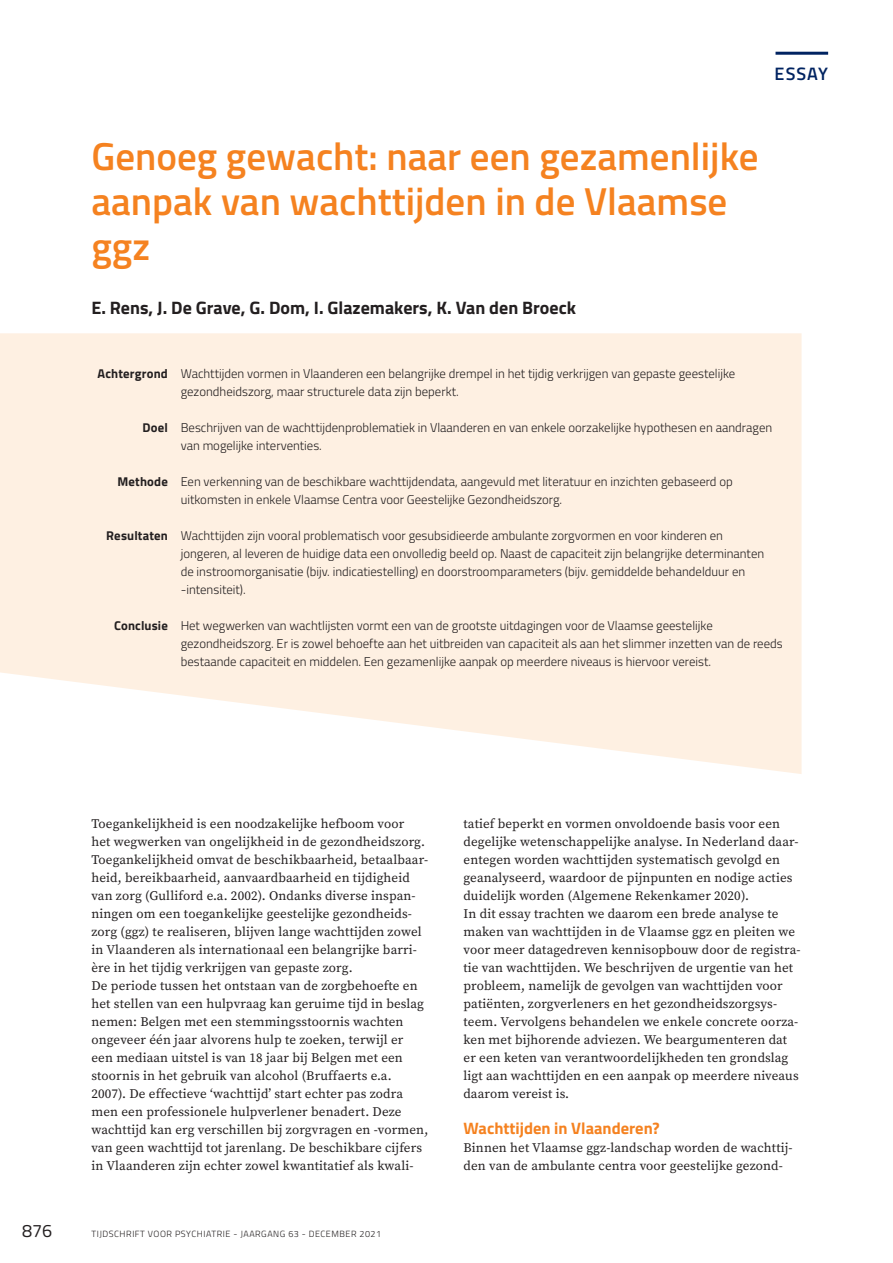
<style>
.page{position:relative;width:893px;height:1263px;background:#fff}
.page>*{position:absolute;margin:0;border:0;box-sizing:border-box;transform-origin:0 0}
.tvp_title_nld{font:600 39px/45px "Titillium Web";color:#f58220}
.tvp_authors_nld{font:700 18px "Titillium Web";color:#231f20}
.tvp_title_nld-2{font:600 18px "Titillium Web";letter-spacing:.055em;color:#002361}
.t1{font:18px "Titillium Web";color:#231f20}
.k2{font:700 16.5px "Titillium Web";color:#f58220}
.standaard{font:13.2px/18px "Source Serif Variable";letter-spacing:.01em;color:#231f20}
.tvp_summary_nld{font:300 12.75px/18px "Titillium Web";color:#231f20}
.t2{font:300 9px "Titillium Web";letter-spacing:.06em;color:#231f20}
.s1{font-weight:700}
</style>
<div class="page">
<svg style="left:0;top:333px;width:801px;height:441px;background:#fef1e5"></svg>
<hr style="left:775px;top:52px;width:53px;height:3px;background:#002361">
<p class="tvp_title_nld-2" style="left:775px;top:60px;width:55px">ESSAY</p>
<p class="tvp_title_nld" style="left:91px;top:132px;width:669px">Genoeg gewacht: naar een gezamenlijke aanpak van wachttijden in de Vlaamse ggz</p>
<p class="tvp_authors_nld" style="left:91px;top:294px;width:486px">E. Rens, J. De Grave, G. Dom, I. Glazemakers, K. Van den Broeck</p>
<p class="tvp_summary_nld" style="left:181px;top:364px;width:556px;text-indent:-83px"><span class="s1">Achtergrond</span> Wachttijden vormen in Vlaanderen een belangrijke drempel in het tijdig verkrijgen van gepaste geestelijke gezondheidszorg, maar structurele data zijn beperkt.</p>
<p class="tvp_summary_nld" style="left:181px;top:418px;width:593px;text-indent:-38px"><span class="s1">Doel</span> Beschrijven van de wachttijdenproblematiek in Vlaanderen en van enkele oorzakelijke hypothesen en aandragen van mogelijke interventies.</p>
<p class="tvp_summary_nld" style="left:181px;top:472px;width:554px;text-indent:-63px"><span class="s1">Methode</span> Een verkenning van de beschikbare wachttijdendata, aangevuld met literatuur en inzichten gebaseerd op uitkomsten in enkele Vlaamse Centra voor Geestelijke Gezondheidszorg.</p>
<p class="tvp_summary_nld" style="left:181px;top:526px;width:585px;text-indent:-74px"><span class="s1">Resultaten</span> Wachttijden zijn vooral problematisch voor gesubsidieerde ambulante zorgvormen en voor kinderen en jongeren, al leveren de huidige data een onvolledig beeld op. Naast de capaciteit zijn belangrijke determinanten de instroomorganisatie (bijv. indicatiestelling) en doorstroomparameters (bijv. gemiddelde behandelduur en -intensiteit).</p>
<p class="tvp_summary_nld" style="left:181px;top:616px;width:603px;text-indent:-67px"><span class="s1">Conclusie</span> Het wegwerken van wachtlijsten vormt een van de grootste uitdagingen voor de Vlaamse geestelijke gezondheidszorg. Er is zowel behoefte aan het uitbreiden van capaciteit als aan het slimmer inzetten van de reeds bestaande capaciteit en middelen. Een gezamenlijke aanpak op meerdere niveaus is hiervoor vereist.</p>
<p class="standaard" style="left:91px;top:815px;width:338px">Toegankelijkheid is een noodzakelijke hefboom voor<br>het wegwerken van ongelijkheid in de gezondheidszorg.<br>Toegankelijkheid omvat de beschikbaarheid, betaalbaar&shy;heid, bereikbaarheid, aanvaardbaarheid en tijdigheid van zorg (Gulliford e.a. 2002). Ondanks diverse inspan&shy;ningen om een toegankelijke geestelijke gezondheids&shy;zorg (ggz) te realiseren, blijven lange wachttijden zowel in Vlaanderen als internationaal een belangrijke barri&shy;ère in het tijdig verkrijgen van gepaste zorg.</p>
<p class="standaard" style="left:91px;top:977px;width:338px">De periode tussen het ontstaan van de zorgbehoefte en het stellen van een hulpvraag kan geruime tijd in beslag nemen: Belgen met een stemmingsstoornis wachten ongeveer één jaar alvorens hulp te zoeken, terwijl er een mediaan uitstel is van 18 jaar bij Belgen met een stoornis in het gebruik van alcohol (Bruffaerts e.a.<br>2007). De effectieve ‘wachttijd’ start echter pas zodra men een professionele hulpverlener benadert. Deze wachttijd kan erg verschillen bij zorgvragen en -vormen, van geen wachttijd tot jarenlang. De beschikbare cijfers in Vlaanderen zijn echter zowel kwantitatief als kwali-</p>
<h2 class="t1" style="left:22px;top:1218px;width:32px">876</h2>
<p class="t2" style="left:91px;top:1228px;width:291px">TIJDSCHRIFT VOOR PSYCHIATRIE - JAARGANG 63 - DECEMBER 2021</p>
<p class="standaard" style="left:463px;top:815px;width:337px">tatief beperkt en vormen onvoldoende basis voor een degelijke wetenschappelijke analyse. In Nederland daar&shy;entegen worden wachttijden systematisch gevolgd en geanalyseerd, waardoor de pijnpunten en nodige acties duidelijk worden (Algemene Rekenkamer 2020).</p>
<p class="standaard" style="left:463px;top:905px;width:339px">In dit essay trachten we daarom een brede analyse te maken van wachttijden in de Vlaamse ggz en pleiten we voor meer datagedreven kennisopbouw door de registra&shy;tie van wachttijden. We beschrijven de urgentie van het probleem, namelijk de gevolgen van wachttijden voor patiënten, zorgverleners en het gezondheidszorgsys&shy;teem. Vervolgens behandelen we enkele concrete oorza&shy;ken met bijhorende adviezen. We beargumenteren dat er een keten van verantwoordelijkheden ten grondslag ligt aan wachttijden en een aanpak op meerdere niveaus daarom vereist is.</p>
<p class="k2" style="left:463px;top:1116px;width:198px">Wachttijden in Vlaanderen?</p>
<p class="standaard" style="left:463px;top:1139px;width:331px">Binnen het Vlaamse ggz-landschap worden de wachttij&shy;den van de ambulante centra voor geestelijke gezond-</p>
</div>
